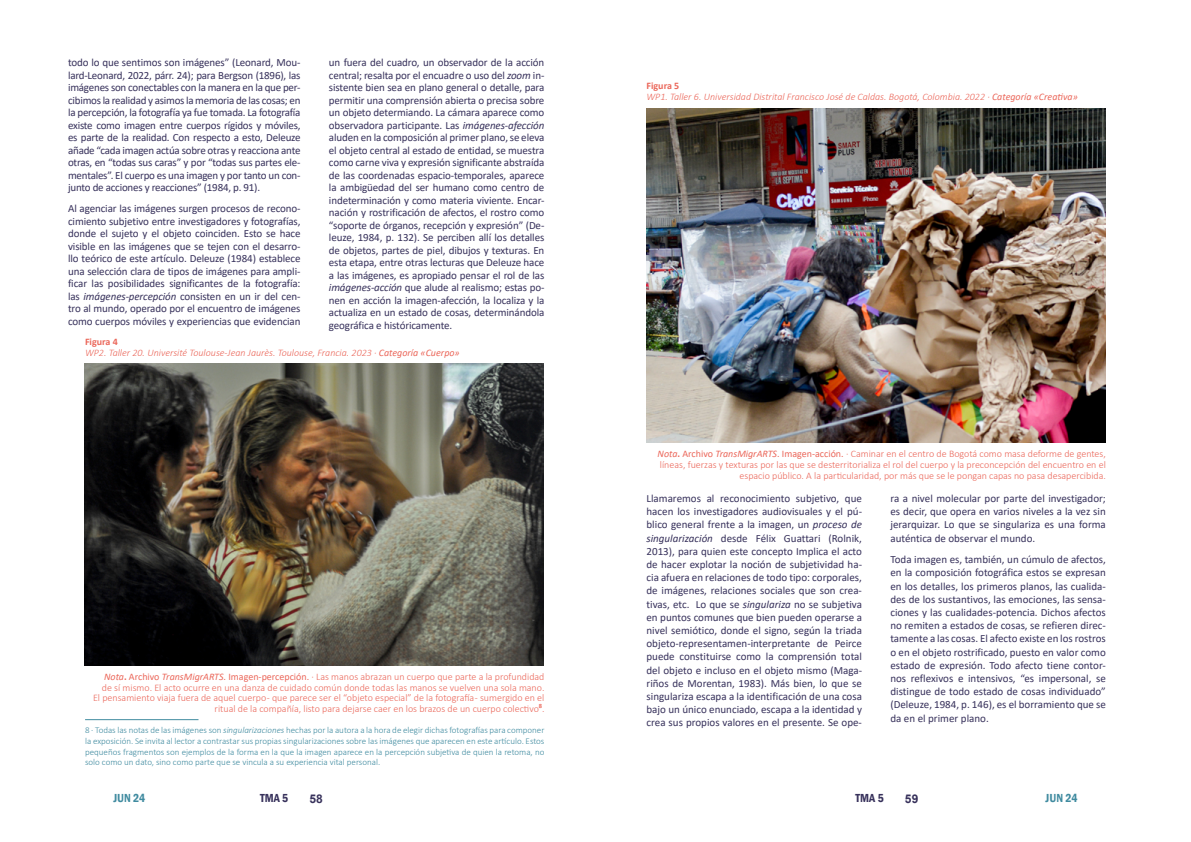
<style>
.page{position:relative;width:1191px;height:842px;background:#fff}
.page>*{position:absolute;margin:0;border:0;box-sizing:border-box;transform-origin:0 0}
.t1{font:600 condensed 12px "Franklin Gothic";color:#408ba0}
.t2{font:600 condensed 12px "Franklin Gothic";color:#37315b}
.t3{font:700 12px "Arial";color:#37315b}
.t4{font:11px/12.5px "Calibri";letter-spacing:-.01em;color:#37315b;text-align:justify}
.t5{font:300 10px/10.6px "Calibri";color:#eb675a;text-align:right}
.t6{font:italic 300 10px/10.6px "Calibri";color:#eb675a}
.t7{font:300 9px/10.6px "Calibri";color:#408ba0;text-align:justify}
.s1{font-style:italic}
.s2{font-weight:700;font-style:normal}
.s3{font-weight:400}
.s4{font-weight:400;font-style:italic}
.s5{font-weight:700}
</style>
<div class="page">
<img style="left:85px;top:364px;width:459px;height:301px">
<hr style="left:85px;top:719px;width:113px;height:1px;background:#408ba0">
<img style="left:646px;top:108px;width:459px;height:335px">
<p class="t4" style="left:68px;top:56px;width:234px">todo lo que sentimos son imágenes” (Leonard, Mou&shy;lard-Leonard, 2022, párr. 24); para Bergson (1896), las imágenes son conectables con la manera en la que per&shy;cibimos la realidad y asimos la memoria de las cosas; en la percepción, la fotografía ya fue tomada. La fotografía existe como imagen entre cuerpos rígidos y móviles, es parte de la realidad. Con respecto a esto, Deleuze añade “cada imagen actúa sobre otras y reacciona ante otras, en “todas sus caras” y por “todas sus partes ele&shy;mentales”. El cuerpo es una imagen y por tanto un con&shy;junto de acciones y reacciones” (1984, p. 91).</p>
<p class="t4" style="left:68px;top:202px;width:234px">Al agenciar las imágenes surgen procesos de recono&shy;cimiento subjetivo entre investigadores y fotografías, donde el sujeto y el objeto coinciden. Esto se hace visible en las imágenes que se tejen con el desarro&shy;llo teórico de este artículo. Deleuze (1984) establece una selección clara de tipos de imágenes para ampli&shy;ficar las posibilidades significantes de la fotografía: las <span class="s1">imágenes-percepción</span> consisten en un ir del cen&shy;tro al mundo, operado por el encuentro de imágenes como cuerpos móviles y experiencias que evidencian</p>
<p class="t4" style="left:329px;top:56px;width:217px">un fuera del cuadro, un observador de la acción central; resalta por el encuadre o uso del <span class="s1">zoom</span> in&shy;sistente bien sea en plano general o detalle, para permitir una comprensión abierta o precisa sobre un objeto determiando. La cámara aparece como observadora participante. Las <span class="s1">imágenes-afección </span>aluden en la composición al primer plano, se eleva el objeto central al estado de entidad, se muestra como carne viva y expresión significante abstraída de las coordenadas espacio-temporales, aparece la ambigüedad del ser humano como centro de indeterminación y como materia viviente. Encar&shy;nación y rostrificación de afectos, el rostro como “soporte de órganos, recepción y expresión” (De&shy;leuze, 1984, p. 132). Se perciben allí los detalles de objetos, partes de piel, dibujos y texturas. En esta etapa, entre otras lecturas que Deleuze hace a las imágenes, es apropiado pensar el rol de las <span class="s1">imágenes-acción</span> que alude al realismo; estas po&shy;nen en acción la imagen-afección, la localiza y la actualiza en un estado de cosas, determinándola geográfica e históricamente.</p>
<p class="t6" style="left:85px;top:337px;width:376px"><span class="s2">Figura 4<br></span>WP2. Taller 20. Université Toulouse-Jean Jaurès. Toulouse, Francia. 2023 · <span class="s3">Categoría «Cuerpo»</span></p>
<p class="t5" style="left:93px;top:671px;width:453px"><span class="s4">Nota</span><span class="s5">.</span> <span class="s3">Archivo</span> <span class="s4">TransMigrARTS</span><span class="s3">. Imagen-percepción.</span> · Las manos abrazan un cuerpo que parte a la profundidad de sí mismo. El acto ocurre en una danza de cuidado común donde todas las manos se vuelven una sola mano.<br>El pensamiento viaja fuera de aquel cuerpo - que parece ser el “objeto especial” de la fotografía - sumergido en el ritual de la compañía, listo para dejarse caer en los brazos de un cuerpo colectivo<sup>8</sup>.</p>
<p class="t7" style="left:85px;top:725px;width:461px">8 · Todas las notas de las imágenes son <span class="s1">singularizaciones</span> hechas por la autora a la hora de elegir dichas fotografías para componer la exposición. Se invita al lector a contrastar sus propias singularizaciones sobre las imágenes que aparecen en este artículo. Estos pequeños fragmentos son ejemplos de la forma en la que la imagen aparece en la percepción subjetiva de quien la retoma, no solo como un dato, sino como parte que se vincula a su experiencia vital personal.</p>
<p class="t6" style="left:646px;top:80px;width:433px"><span class="s2">Figura 5<br></span>WP1. Taller 6. Universidad Distrital Francisco José de Caldas. Bogotá, Colombia. 2022 · <span class="s3">Categoría «Creativa»</span></p>
<p class="t5" style="left:657px;top:449px;width:450px"><span class="s4">Nota</span><span class="s5">.</span> <span class="s3">Archivo</span> <span class="s4">TransMigrARTS</span><span class="s3">. Imagen-acción.</span> · Caminar en el centro de Bogotá como masa deforme de gentes, líneas, fuerzas y texturas por las que se desterritorializa el rol del cuerpo y la preconcepción del encuentro en el espacio público. A la particularidad, por más que se le pongan capas no pasa desapercibida.</p>
<p class="t4" style="left:646px;top:491px;width:217px;line-height:13.2px">Llamaremos al reconocimiento subjetivo, que hacen los investigadores audiovisuales y el pú&shy;blico general frente a la imagen, un <span class="s1">proceso de singularización</span> desde Félix Guattari (Rolnik, 2013), para quien este concepto Implica el acto de hacer explotar la noción de subjetividad ha&shy;cia afuera en relaciones de todo tipo: corporales, de imágenes, relaciones sociales que son crea&shy;tivas, etc. Lo que se <span class="s1">singulariza</span> no se subjetiva en puntos comunes que bien pueden operarse a nivel semiótico, donde el signo, según la triada objeto-representamen-interpretante de Peirce puede constituirse como la comprensión total del objeto e incluso en el objeto mismo (Maga&shy;riños de Morentan, 1983). Más bien, lo que se singulariza escapa a la identificación de una cosa bajo un único enunciado, escapa a la identidad y crea sus propios valores en el presente. Se ope-</p>
<p class="t4" style="left:890px;top:491px;width:217px;line-height:13.2px">ra a nivel molecular por parte del investigador; es decir, que opera en varios niveles a la vez sin jerarquizar. Lo que se singulariza es una forma auténtica de observar el mundo.</p>
<p class="t4" style="left:890px;top:553px;width:217px;line-height:13.2px">Toda imagen es, también, un cúmulo de afectos, en la composición fotográfica estos se expresan en los detalles, los primeros planos, las cualida&shy;des de los sustantivos, las emociones, las sensa&shy;ciones y las cualidades-potencia. Dichos afectos no remiten a estados de cosas, se refieren direc&shy;tamente a las cosas. El afecto existe en los rostros o en el objeto rostrificado, puesto en valor como estado de expresión. Todo afecto tiene contor&shy;nos reflexivos e intensivos, “es impersonal, se distingue de todo estado de cosas individuado” (Deleuze, 1984, p. 146), es el borramiento que se da en el primer plano.</p>
<p class="t1" style="left:113px;top:790px;width:33px">JUN 24</p>
<p class="t2" style="left:260px;top:790px;width:30px">TMA 5</p>
<p class="t3" style="left:309px;top:790px;width:15px">58</p>
<p class="t2" style="left:855px;top:790px;width:30px">TMA 5</p>
<p class="t3" style="left:905px;top:790px;width:15px">59</p>
<p class="t1" style="left:1045px;top:790px;width:33px">JUN 24</p>
</div>
